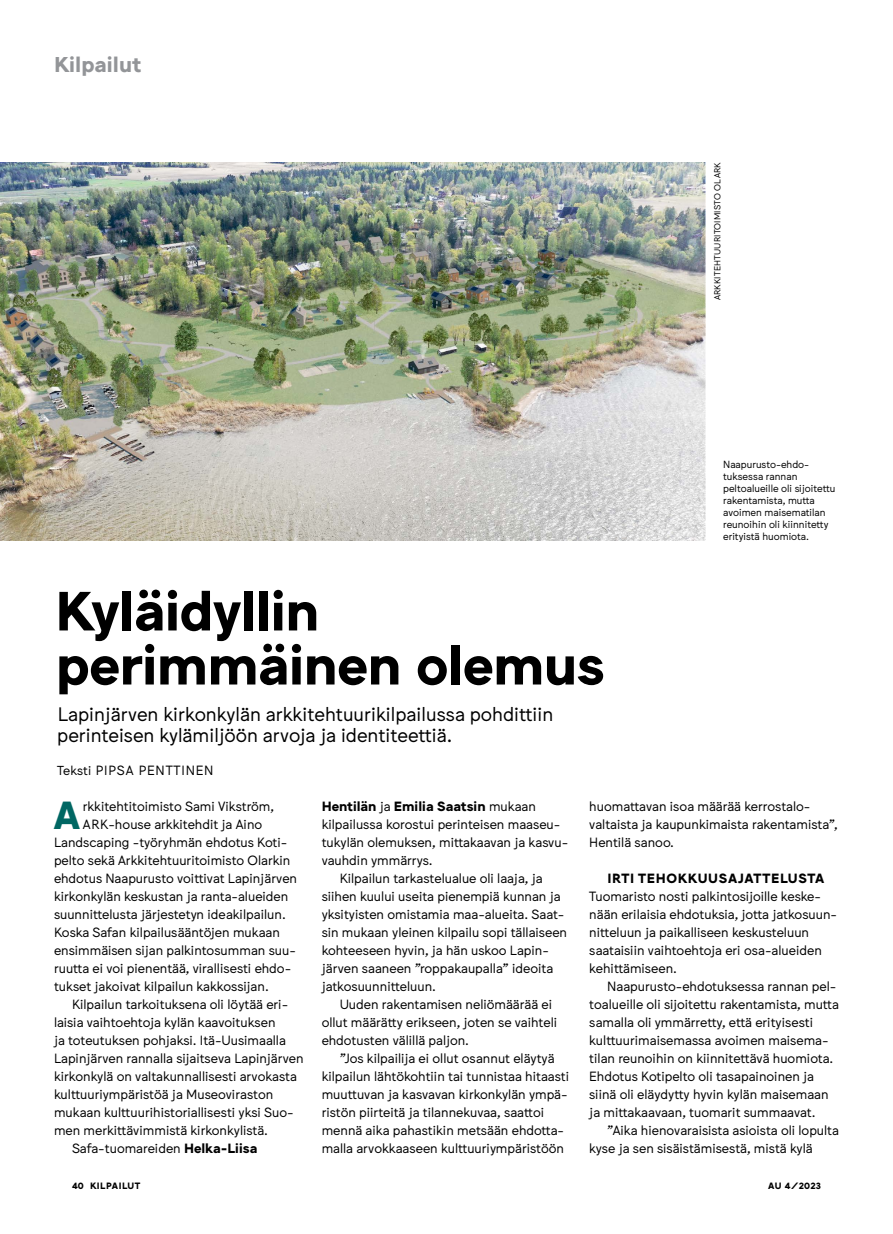
<style>
.page{position:relative;width:893px;height:1234px;background:#fff}
.page>*{position:absolute;margin:0;border:0;box-sizing:border-box;transform-origin:0 0}
._36_otsikko__sans_bold{font:700 54px/54px "Jungka";letter-spacing:-.015em;color:#000}
.teksti__anfangi__sans{font:700 38.4px "Jungka";color:#006763}
._14_osio__pääkategoria_M{font:700 21px "Jungka";color:#939598}
._12_75_ingressi__sans{font:19.2px/21px "Jungka";color:#000}
._1_1__teksti__sans__M{font:13.2px/18px "Jungka";color:#000}
.teksti__anfangi__sans-2{font:13.2px "Jungka";color:#000}
._1_2__teksti__eisis__sans{font:13.2px/18px "Jungka";color:#000}
._10__otsikko__sans__sisennetty{font:700 13.2px "Jungka";letter-spacing:.05em;color:#000}
.kirjoittaja__alku__sans__leipiskoko{font:13.2px "Jungka";letter-spacing:.06em;color:#000}
.kuvateksti__sans__M{font:10.2px/12px "Jungka";color:#000}
.sivupää_1__vasen{font:700 9px "Jungka";letter-spacing:.05em;color:#000}
.sivupää_1__vasen-2{font:700 9px "Jungka";letter-spacing:.03em;color:#000}
.kuvaaja__oikea__sans{font:8.7px "Jungka";letter-spacing:.025em;color:#000}
.s1{font-size:12.75px}
.s2{font-weight:700}
</style>
<div class="page">
<img style="left:0;top:162px;width:705px;height:378px">
<p class="_14_osio__pääkategoria_M" style="left:54px;top:52px;width:89px">Kilpailut</p>
<p class="kuvaaja__oikea__sans" style="left:712px;top:300px;width:140px;rotate:-90deg">ARKKITEHTUURITOIMISTO OLARK</p>
<p class="kuvateksti__sans__M" style="left:723px;top:458px;width:114px">Naapurusto-ehdo&shy;tuksessa rannan peltoalueille oli sijoitettu rakentamista, mutta avoimen maisematilan reunoihin oli kiinnitetty erityistä huomiota.</p>
<p class="_36_otsikko__sans_bold" style="left:55px;top:584px;width:551px">Kyläidyllin perimmäinen olemus</p>
<p class="_12_75_ingressi__sans" style="left:57px;top:703px;width:498px">Lapinjärven kirkonkylän arkkitehtuurikilpailussa pohdittiin perinteisen kylämiljöön arvoja ja identiteettiä.</p>
<p class="kirjoittaja__alku__sans__leipiskoko" style="left:57px;top:762px;width:158px"><span class="s1">Teksti</span> PIPSA PENTTINEN</p>
<p class="teksti__anfangi__sans" style="left:54px;top:792px;width:28px">A</p>
<p class="teksti__anfangi__sans-2" style="left:83px;top:798px;width:193px">rkkitehtitoimisto Sami Vikström,</p>
<p class="_1_1__teksti__sans__M" style="left:322px;top:796px;width:248px"><span class="s2">Hentilän</span> ja <span class="s2">Emilia Saatsin</span> mukaan kilpailussa korostui perinteisen maaseu&shy;tukylän olemuksen, mittakaavan ja kasvu&shy;vauhdin ymmärrys.</p>
<p class="_1_1__teksti__sans__M" style="left:322px;top:868px;width:247px;text-indent:18px">Kilpailun tarkastelualue oli laaja, ja siihen kuului useita pienempiä kunnan ja yksityisten omistamia maa-alueita. Saat&shy;sin mukaan yleinen kilpailu sopi tällaiseen kohteeseen hyvin, ja hän uskoo Lapin&shy;järven saaneen ”roppakaupalla” ideoita jatkosuunnitteluun.</p>
<p class="_1_1__teksti__sans__M" style="left:322px;top:994px;width:237px;text-indent:18px">Uuden rakentamisen neliömäärää ei ollut määrätty erikseen, joten se vaihteli ehdotusten välillä paljon.</p>
<p class="_1_1__teksti__sans__M" style="left:322px;top:1048px;width:249px;text-indent:18px">”Jos kilpailija ei ollut osannut eläytyä kilpailun lähtökohtiin tai tunnistaa hitaasti muuttuvan ja kasvavan kirkonkylän ympä&shy;ristön piirteitä ja tilannekuvaa, saattoi mennä aika pahastikin metsään ehdotta&shy;malla arvokkaaseen kulttuuriympäristöön</p>
<p class="_1_1__teksti__sans__M" style="left:589px;top:796px;width:250px">huomattavan isoa määrää kerrostalo&shy;valtaista ja kaupunkimaista rakentamista”,<br>Hentilä sanoo.</p>
<p class="_10__otsikko__sans__sisennetty" style="left:607px;top:870px;width:219px">IRTI TEHOKKUUSAJATTELUSTA</p>
<p class="_1_2__teksti__eisis__sans" style="left:589px;top:886px;width:249px">Tuomaristo nosti palkintosijoille keske&shy;nään erilaisia ehdotuksia, jotta jatkosuun&shy;nitteluun ja paikalliseen keskusteluun saataisiin vaihtoehtoja eri osa-alueiden kehittämiseen.</p>
<p class="_1_1__teksti__sans__M" style="left:589px;top:976px;width:251px;text-indent:18px">Naapurusto-ehdotuksessa rannan pel&shy;toalueille oli sijoitettu rakentamista, mutta samalla oli ymmärretty, että erityisesti kulttuurimaisemassa avoimen maisema&shy;tilan reunoihin on kiinnitettävä huomiota.<br>Ehdotus Kotipelto oli tasapainoinen ja siinä oli eläydytty hyvin kylän maisemaan ja mittakaavaan, tuomarit summaavat.</p>
<p class="_1_1__teksti__sans__M" style="left:589px;top:1120px;width:251px;text-indent:18px">”Aika hienovaraisista asioista oli lopulta kyse ja sen sisäistämisestä, mistä kylä</p>
<p class="teksti__anfangi__sans-2" style="left:83px;top:816px;width:181px">ARK-house arkkitehdit ja Aino</p>
<p class="teksti__anfangi__sans-2" style="left:54px;top:834px;width:235px">Landscaping -työryhmän ehdotus Koti-</p>
<p class="teksti__anfangi__sans-2" style="left:54px;top:852px;width:238px">pelto sekä Arkkitehtuuritoimisto Olarkin</p>
<p class="teksti__anfangi__sans-2" style="left:54px;top:870px;width:245px">ehdotus Naapurusto voittivat Lapinjärven</p>
<p class="teksti__anfangi__sans-2" style="left:54px;top:888px;width:236px">kirkonkylän keskustan ja ranta-alueiden</p>
<p class="teksti__anfangi__sans-2" style="left:54px;top:906px;width:233px">suunnittelusta järjestetyn ideakilpailun.</p>
<p class="teksti__anfangi__sans-2" style="left:54px;top:924px;width:227px">Koska Safan kilpailusääntöjen mukaan</p>
<p class="teksti__anfangi__sans-2" style="left:54px;top:942px;width:243px">ensimmäisen sijan palkintosumman suu-</p>
<p class="teksti__anfangi__sans-2" style="left:54px;top:960px;width:239px">ruutta ei voi pienentää, virallisesti ehdo-</p>
<p class="teksti__anfangi__sans-2" style="left:54px;top:978px;width:216px">tukset jakoivat kilpailun kakkossijan.</p>
<p class="_1_1__teksti__sans__M" style="left:54px;top:994px;width:251px;text-indent:18px">Kilpailun tarkoituksena oli löytää eri&shy;laisia vaihtoehtoja kylän kaavoituksen<br>ja toteutuksen pohjaksi. Itä-Uusimaalla Lapinjärven rannalla sijaitseva Lapinjärven kirkonkylä on valtakunnallisesti arvokasta kulttuuriympäristöä ja Museoviraston mukaan kulttuurihistoriallisesti yksi Suo&shy;men merkittävimmistä kirkonkylistä.</p>
<p class="_1_1__teksti__sans__M" style="left:72px;top:1138px;width:187px">Safa-tuomareiden <span class="s2">Helka-Liisa</span></p>
<p class="sivupää_1__vasen" style="left:72px;top:1180px;width:70px">40 KILPAILUT</p>
<p class="sivupää_1__vasen-2" style="left:768px;top:1180px;width:54px">AU 4/2023</p>
</div>
